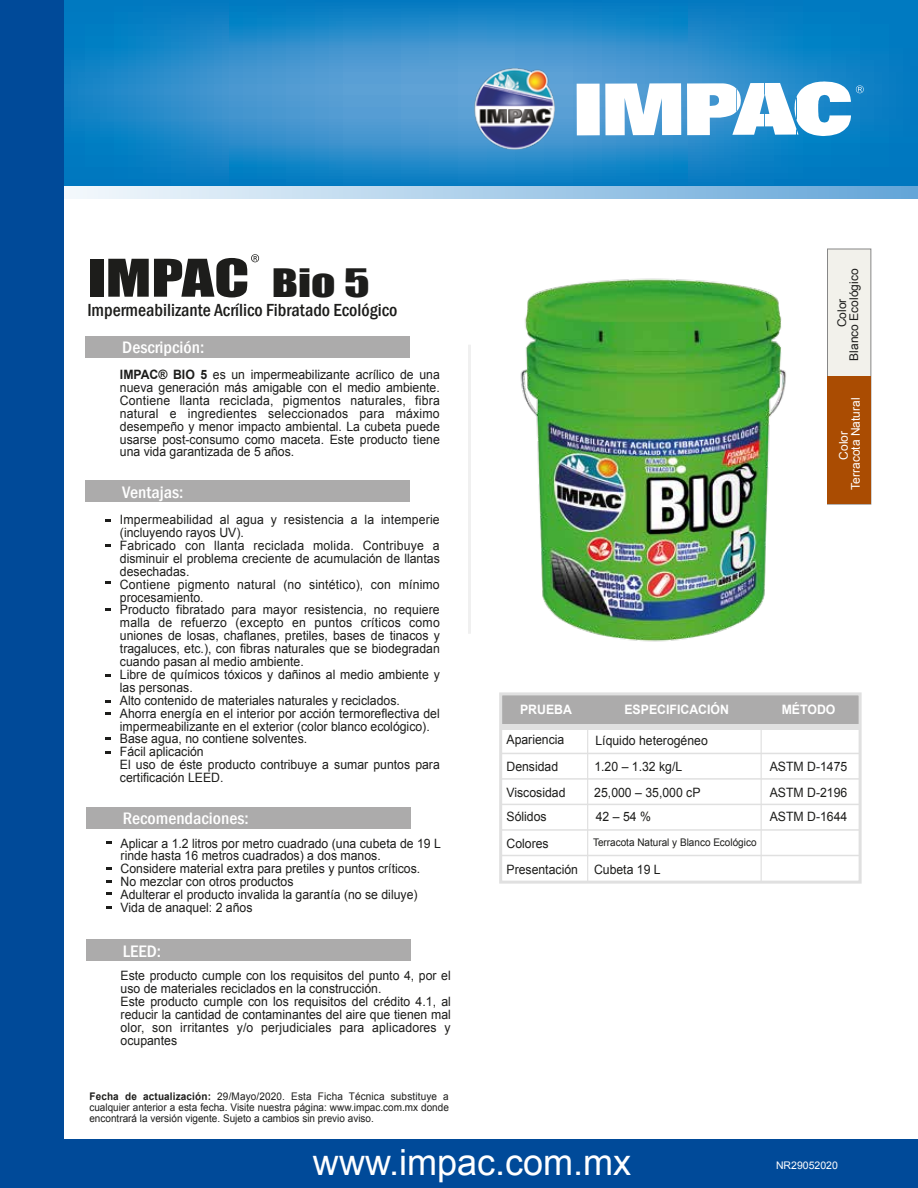
<style>
.page{position:relative;width:918px;height:1188px;background:#fff}
.page>*{position:absolute;margin:0;border:0;box-sizing:border-box;transform-origin:0 0}
.t1{font:48px "Impact";color:#1d1d1b;scale:1.33 1}
.t2{font:36px "Arial";color:#fff}
.t3{font:500 condensed 18px "Franklin Gothic";color:#1d1d1b}
.t4{font:500 condensed 17.1px "Franklin Gothic";color:#fff;scale:1.05 1}
.t5{font:12.9px/12.9px "Arial";color:#1d1d1b;scale:.95 1}
.t6{font:700 12.9px "Arial";color:#fff;scale:.95 1}
.t7{font:12px/12px "Arial";color:#fff;text-align:center}
.t8{font:12px/12px "Arial";color:#1d1d1b;text-align:center}
.t9{font:10.5px/11.2px "Arial";color:#1d1d1b;text-align:justify;scale:.95 1}
.t10{font:10.5px "Arial";color:#fff}
.s1{font-size:36px}
.s2{font-weight:700}
</style>
<div class="page">
<svg style="left:64px;top:0;width:854px;height:187px;background:#2288c8"></svg>
<svg style="left:577px;top:81px;width:287px;height:55px"></svg>
<svg style="left:65px;top:187px;width:853px;height:11px;background:#abceea"></svg>
<div style="left:0;top:1139px;width:918px;height:49px;background:#004a99"></div>
<div style="left:85px;top:336px;width:325px;height:21px;background:#acabab"></div>
<hr style="left:468px;top:345px;width:3px;height:289px;background:#dadada">
<div style="left:0;top:0;width:64px;height:1184px;background:#004a99"></div>
<img style="left:471px;top:65px;width:85px;height:86px">
<div style="left:86px;top:807px;width:325px;height:21px;background:#acabab"></div>
<svg style="left:106px;top:841px;width:5px;height:3px"></svg>
<svg style="left:106px;top:880px;width:5px;height:3px"></svg>
<svg style="left:106px;top:892px;width:5px;height:3px"></svg>
<div style="left:86px;top:940px;width:325px;height:21px;background:#acabab"></div>
<div style="left:85px;top:481px;width:325px;height:21px;background:#acabab"></div>
<svg style="left:106px;top:519px;width:5px;height:3px"></svg>
<svg style="left:106px;top:608px;width:5px;height:3px"></svg>
<svg style="left:106px;top:544px;width:5px;height:3px"></svg>
<svg style="left:106px;top:700px;width:5px;height:3px"></svg>
<svg style="left:106px;top:712px;width:5px;height:3px"></svg>
<svg style="left:106px;top:751px;width:5px;height:3px"></svg>
<div style="left:827px;top:249px;width:44px;height:255px;background:#f2f1eb;border:1px solid #878787"></div>
<div style="left:828px;top:377px;width:43px;height:127px;background:#aa4c02"></div>
<svg style="left:251px;top:254px;width:8px;height:8px"></svg>
<img style="left:520px;top:278px;width:266px;height:364px">
<div style="left:501px;top:694px;width:359px;height:30px;background:#acabab"></div>
<div style="left:501px;top:724px;width:359px;height:5px;background:#e0e0e0"></div>
<hr style="left:500px;top:753px;width:360px;height:1px;background:#e0e0e0">
<hr style="left:587px;top:726px;width:1px;height:156px;background:#e0e0e0">
<hr style="left:761px;top:726px;width:1px;height:156px;background:#e0e0e0">
<hr style="left:500px;top:778px;width:360px;height:2px;background:#e0e0e0">
<hr style="left:500px;top:804px;width:360px;height:1px;background:#e0e0e0">
<hr style="left:500px;top:829px;width:360px;height:2px;background:#e0e0e0">
<hr style="left:500px;top:855px;width:360px;height:1px;background:#e0e0e0">
<div style="left:499px;top:692px;width:363px;height:192px;border:3px solid #e0e0e0"></div>
<h1 class="t1" style="left:87px;top:241px;width:214px">IMPAC <span class="s1">Bio 5</span></h1>
<h3 class="t3" style="left:87px;top:298px;width:312px">Impermeabilizante Acrílico Fibratado Ecológico</h3>
<h3 class="t4" style="left:122px;top:336px;width:80px">Descripción:</h3>
<p class="t5" style="left:120px;top:368px;width:338px;text-align:justify"><span class="s2">IMPAC® BIO 5</span> es un impermeabilizante acrílico de una nueva generación más amigable con el medio ambiente.<br>Contiene llanta reciclada, pigmentos naturales, fibra natural e ingredientes seleccionados para máximo desempeño y menor impacto ambiental. La cubeta puede usarse post-consumo como maceta. Este producto tiene una vida garantizada de 5 años.</p>
<h3 class="t4" style="left:122px;top:481px;width:60px">Ventajas:</h3>
<p class="t5" style="left:120px;top:513px;width:338px">Impermeabilidad al agua y resistencia a la intemperie (incluyendo rayos UV).<br>Fabricado con llanta reciclada molida. Contribuye a disminuir el problema creciente de acumulación de llantas desechadas.<br>Contiene pigmento natural (no sintético), con mínimo procesamiento.<br>Producto fibratado para mayor resistencia, no requiere malla de refuerzo (excepto en puntos críticos como uniones de losas, chaflanes, pretiles, bases de tinacos y tragaluces, etc.), con fibras naturales que se biodegradan cuando pasan al medio ambiente.<br>Libre de químicos tóxicos y dañinos al medio ambiente y las personas.<br>Alto contenido de materiales naturales y reciclados.<br>Ahorra energía en el interior por acción termoreflectiva del impermeabilizante en el exterior (color blanco ecológico).<br>Base agua, no contiene solventes.<br>Fácil aplicación<br>El uso de éste producto contribuye a sumar puntos para certificación LEED.</p>
<h3 class="t4" style="left:123px;top:807px;width:121px">Recomendaciones:</h3>
<p class="t5" style="left:121px;top:837px;width:339px">Aplicar a 1.2 litros por metro cuadrado (una cubeta de 19 L rinde hasta 16 metros cuadrados) a dos manos.<br>Considere material extra para pretiles y puntos críticos.<br>No mezclar con otros productos<br>Adulterar el producto invalida la garantía (no se diluye)<br>Vida de anaquel: 2 años</p>
<h3 class="t4" style="left:123px;top:940px;width:38px">LEED:</h3>
<p class="t5" style="left:121px;top:969px;width:349px">Este producto cumple con los requisitos del punto 4, por el uso de materiales reciclados en la construcción.<br>Este producto cumple con los requisitos del crédito 4.1, al reducir la cantidad de contaminantes del aire que tienen mal olor, son irritantes y/o perjudiciales para aplicadores y ocupantes</p>
<p class="t9" style="left:89px;top:1091px;width:380px"><span class="s2">Fecha de actualización:</span> 29/Mayo/2020. Esta Ficha Técnica substituye a cualquier anterior a esta fecha. Visite nuestra página: www.impac.com.mx donde encontrará la versión vigente. Sujeto a cambios sin previo aviso.</p>
<p class="t8" style="left:836px;top:361px;width:94px;rotate:-90deg">Color<br>Blanco Ecológico</p>
<p class="t7" style="left:838px;top:490px;width:94px;rotate:-90deg">Color<br>Terracota Natural</p>
<p class="t6" style="left:520px;top:701px;width:56px">PRUEBA</p>
<p class="t5" style="left:507px;top:733px;width:62px">Apariencia</p>
<p class="t5" style="left:507px;top:760px;width:56px">Densidad</p>
<p class="t5" style="left:507px;top:780px;width:64px;line-height:24px">Viscosidad<br>Sólidos</p>
<p class="t6" style="left:624px;top:701px;width:112px">ESPECIFICACIÓN</p>
<p class="t6" style="left:782px;top:701px;width:58px">MÉTODO</p>
<p class="t5" style="left:595px;top:734px;width:120px">Líquido heterogéneo</p>
<p class="t5" style="left:594px;top:780px;width:113px;line-height:24px">25,000 – 35,000 cP<br>42 – 54 %</p>
<p class="t5" style="left:594px;top:760px;width:94px">1.20 – 1.32 kg/L</p>
<p class="t5" style="left:770px;top:760px;width:83px">ASTM D-1475</p>
<p class="t5" style="left:770px;top:780px;width:83px;line-height:24px">ASTM D-2196<br>ASTM D-1644</p>
<p class="t5" style="left:507px;top:837px;width:46px">Colores</p>
<p class="t9" style="left:593px;top:837px;width:174px">Terracota Natural y Blanco Ecológico</p>
<p class="t5" style="left:507px;top:863px;width:77px">Presentación</p>
<p class="t5" style="left:594px;top:863px;width:72px">Cubeta 19 L</p>
<h2 class="t2" style="left:313px;top:1138px;width:320px">www.impac.com.mx</h2>
<p class="t10" style="left:776px;top:1159px;width:63px">NR29052020</p>
</div>
